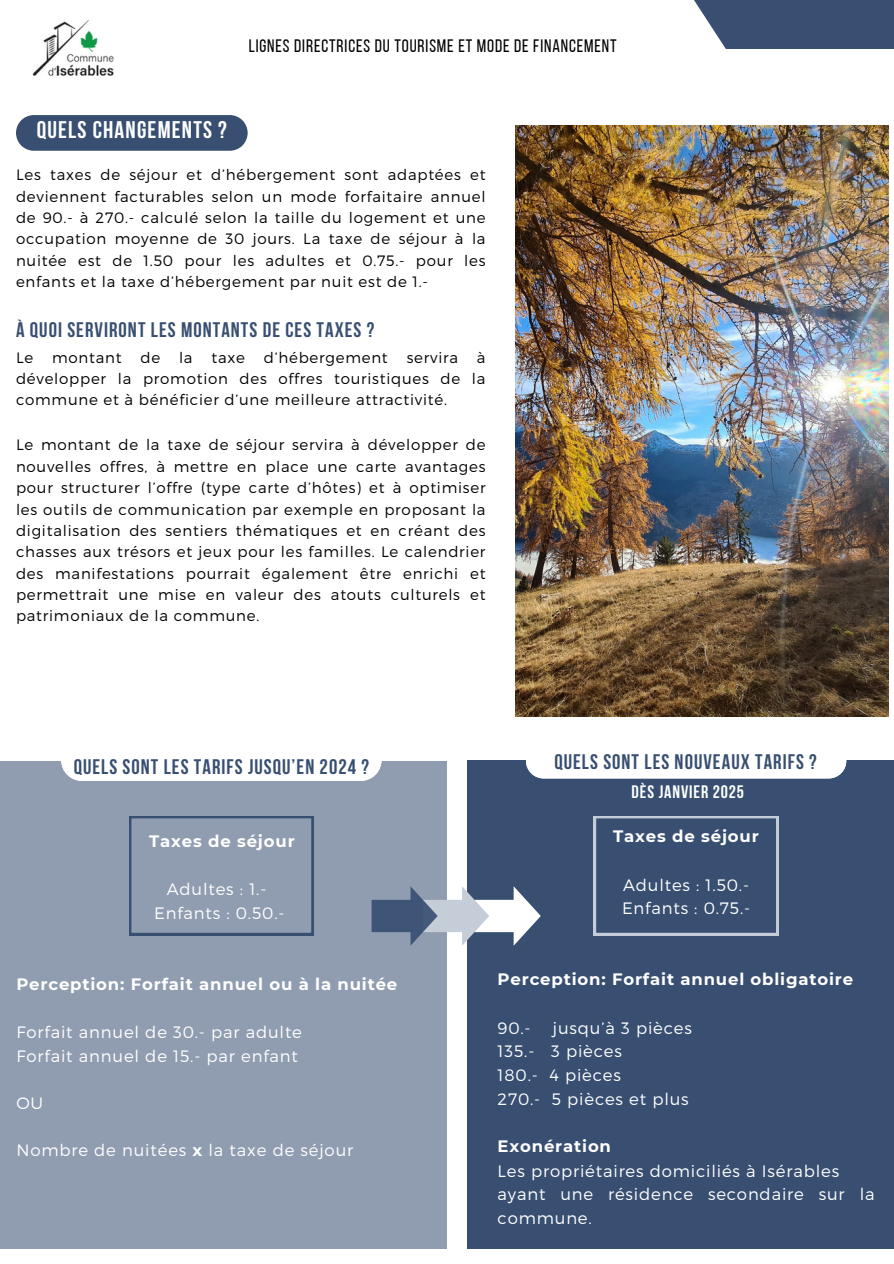
<style>
.page{position:relative;width:894px;height:1264px;background:#fff}
.page>*{position:absolute;margin:0;border:0;box-sizing:border-box;transform-origin:0 0}
.t1{font:700 24px "Bebas Neue";letter-spacing:.05em;color:#fff}
.t2{font:700 21px "Bebas Neue";letter-spacing:.05em;color:#384f72}
.t3{font:18px "Bebas Neue";letter-spacing:.05em;color:#000}
.t4{font:700 18px "Bebas Neue";letter-spacing:.05em;color:#fff}
.t5{font:300 16.5px/23.7px "Montserrat";letter-spacing:.05em;color:#fff}
.t6{font:700 16.5px "Montserrat";letter-spacing:.05em;color:#fff}
.t7{font:300 15px/21.3px "Montserrat";letter-spacing:.05em;color:#000;text-align:justify}
.s1{font-weight:700}
</style>
<div class="page">
<svg style="left:16px;top:115px;width:231px;height:36px;background:#3f5577"></svg>
<div style="left:877px;top:0;width:16px;height:49px;background:#384f72"></div>
<svg style="left:694px;top:0;width:183px;height:49px;background:#495e7e"></svg>
<div style="left:0;top:760px;width:446px;height:488px;background:#909cb0"></div>
<div style="left:61px;top:760px;width:320px;height:21px;background:#fff"></div>
<div style="left:467px;top:760px;width:426px;height:488px;background:#384f72"></div>
<svg style="left:129px;top:816px;width:184px;height:119px"></svg>
<div style="left:526px;top:760px;width:320px;height:18px;background:#fff"></div>
<svg style="left:371px;top:886px;width:169px;height:59px"></svg>
<img style="left:515px;top:125px;width:372px;height:591px">
<svg style="left:593px;top:816px;width:185px;height:119px"></svg>
<img style="left:32px;top:20px;width:82px;height:56px">
<h4 class="t3" style="left:249px;top:38px;width:369px">LIGNES DIRECTRICES DU TOURISME ET MODE DE FINANCEMENT</h4>
<h5 class="t1" style="left:37px;top:120px;width:191px">QUELS CHANGEMENTS ?</h5>
<h5 class="t7" style="left:16px;top:163px;width:471px">Les taxes de séjour et d’hébergement sont adaptées et deviennent facturables selon un mode forfaitaire annuel de 90.- à 270.- calculé selon la taille du logement et une occupation moyenne de 30 jours. La taxe de séjour à la nuitée est de 1.50 pour les adultes et 0.75.- pour les enfants et la taxe d’hébergement par nuit est de 1.-</h5>
<h5 class="t2" style="left:16px;top:321px;width:360px">À QUOI SERVIRONT LES MONTANTS DE CES TAXES ?</h5>
<h3 class="t7" style="left:16px;top:346px;width:19px">Le</h3>
<h3 class="t7" style="left:52px;top:346px;width:71px">montant</h3>
<h3 class="t7" style="left:140px;top:346px;width:21px">de</h3>
<h3 class="t7" style="left:179px;top:346px;width:15px">la</h3>
<h3 class="t7" style="left:211px;top:346px;width:35px">taxe</h3>
<h3 class="t7" style="left:264px;top:346px;width:125px">d’hébergement</h3>
<h3 class="t7" style="left:406px;top:346px;width:53px">servira</h3>
<h3 class="t7" style="left:16px;top:346px;width:471px;text-indent:461px">à développer la promotion des offres touristiques de la commune et à bénéficier d’une meilleure attractivité.</h3>
<h4 class="t7" style="left:16px;top:433px;width:471px">Le montant de la taxe de séjour servira à développer de nouvelles offres, à mettre en place une carte avantages pour structurer l’offre (type carte d’hôtes) et à optimiser les outils de communication par exemple en proposant la digitalisation des sentiers thématiques et en créant des chasses aux trésors et jeux pour les familles. Le calendrier des manifestations pourrait également être enrichi et permettrait une mise en valeur des atouts culturels et patrimoniaux de la commune.</h4>
<h4 class="t2" style="left:74px;top:758px;width:297px">QUELS SONT LES TARIFS JUSQU’EN 2024 ?</h4>
<h5 class="t2" style="left:554px;top:752px;width:264px">QUELS SONT LES NOUVEAUX TARIFS ?</h5>
<h5 class="t4" style="left:631px;top:784px;width:114px">DÈS JANVIER 2025</h5>
<p class="t6" style="left:149px;top:830px;width:147px">Taxes de séjour</p>
<h3 class="t5" style="left:154px;top:876px;width:132px;text-align:center">Adultes : 1.-<br>Enfants : 0.50.-</h3>
<p class="t6" style="left:16px;top:973px;width:382px">Perception: Forfait annuel ou à la nuitée</p>
<h1 class="t5" style="left:16px;top:1019px;width:287px">Forfait annuel de 30.- par adulte<br>Forfait annuel de 15.- par enfant</h1>
<p class="t5" style="left:16px;top:1090px;width:28px">OU</p>
<p class="t5" style="left:16px;top:1137px;width:338px">Nombre de nuitées <span class="s1">x</span> la taxe de séjour</p>
<p class="t6" style="left:613px;top:826px;width:147px">Taxes de séjour</p>
<p class="t5" style="left:622px;top:872px;width:130px">Adultes : 1.50.-<br>Enfants : 0.75.-</p>
<p class="t6" style="left:497px;top:969px;width:357px">Perception: Forfait annuel obligatoire</p>
<p class="t5" style="left:497px;top:1015px;width:34px">90.-</p>
<p class="t5" style="left:497px;top:1015px;width:196px;text-indent:55px">jusqu’à 3 pièces<br>135.- 3 pièces<br>180.- 4 pièces<br>270.- 5 pièces et plus</p>
<h2 class="t5" style="left:497px;top:1133px;width:378px"><span class="s1">Exonération<br></span>Les propriétaires domiciliés à Isérables ayant une résidence secondaire sur la commune.</h2>
</div>
